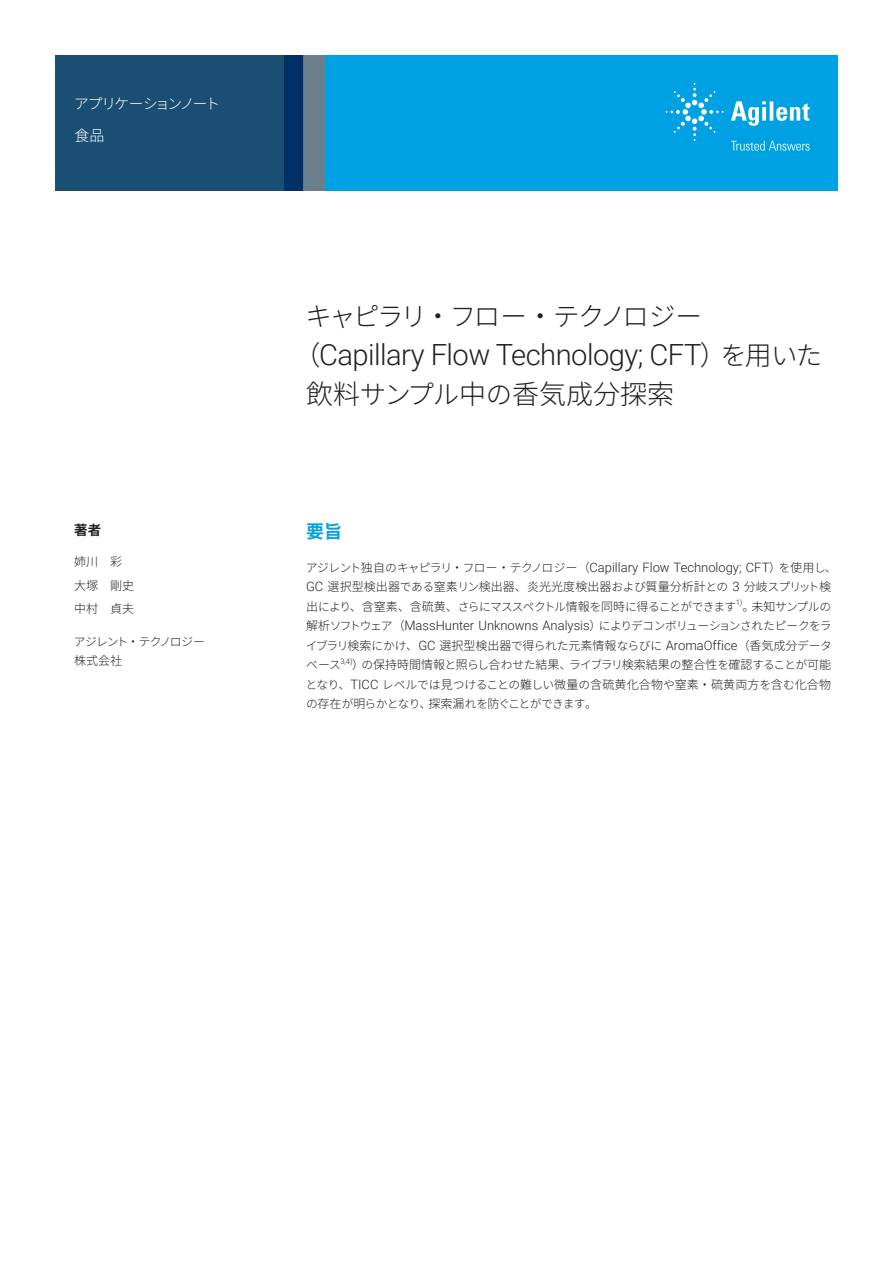
<style>
.page{position:relative;width:893px;height:1263px;background:#fff}
.page>*{position:absolute;margin:0;border:0;box-sizing:border-box;transform-origin:0 0}
.t1{font:300 29.1px "Roboto";letter-spacing:-.02em;color:#231f20}
.t2{font:300 27px "Noto Sans CJ Kjp";color:#231f20}
.t3{font:300 26.4px "Noto Sans CJ Kjp";letter-spacing:-.095em;color:#231f20}
.Header_1{font:700 18px "Noto Sans CJ Kjp";color:#00a1e3}
.Area_Identifier{font:300 15px "Noto Sans CJ Kjp";color:#fff}
.Area_Identifier-2{font:300 14.7px "Noto Sans CJ Kjp";letter-spacing:-.115em;color:#fff}
.DATA_author_title{font:700 13.5px "Noto Sans CJ Kjp";color:#231f20}
.Text{font:300 12.9px "Roboto";color:#231f20}
.Text-2{font:300 12px/19.5px "Noto Sans CJ Kjp";letter-spacing:.005em;color:#231f20;text-align:right}
.DATA_author_name___info{font:300 12px "Noto Sans CJ Kjp";color:#231f20}
.Text-3{font:300 11.7px/19.5px "Noto Sans CJ Kjp";letter-spacing:-.075em;color:#231f20;text-align:right}
.DATA_author_name___info-2{font:300 11.7px "Noto Sans CJ Kjp";letter-spacing:-.065em;color:#231f20}
.Text-4{font:300 7.5px "Roboto";color:#231f20}
.s1{font-size:12px}
.s2{font-size:27px}
.s3{font-family:"Noto Sans CJ Kjp";font-size:27px}
.s4{font-family:"Noto Sans CJ Kjp";font-size:26.4px}
.s5{font-size:26.4px}
.s6{font-family:"Noto Sans CJ Kjp";font-size:11.7px}
.s7{font-family:"Noto Sans CJ Kjp";font-size:12px}
.s8{font-family:"Roboto";font-size:12.9px}
.s9{font-size:11.7px}
</style>
<div class="page">
<div style="left:284px;top:55px;width:554px;height:135px;background:#00a1e3"></div>
<svg style="left:55px;top:55px;width:249px;height:135px;background:#184b71"></svg>
<div style="left:304px;top:55px;width:21px;height:135px;background:#6b808c"></div>
<svg style="left:731px;top:101px;width:78px;height:25px"></svg>
<svg style="left:666px;top:83px;width:58px;height:58px"></svg>
<svg style="left:731px;top:141px;width:78px;height:10px"></svg>
<p class="Area_Identifier-2" style="left:74px;top:95px;width:148px">アプリケーションノート</p>
<p class="Area_Identifier" style="left:74px;top:127px;width:32px">食品</p>
<p class="DATA_author_title" style="left:74px;top:522px;width:28px">著者</p>
<p class="DATA_author_name___info" style="left:74px;top:555px;width:49px">姉川　彩</p>
<p class="DATA_author_name___info" style="left:74px;top:578px;width:61px">大塚　剛史</p>
<p class="DATA_author_name___info" style="left:74px;top:602px;width:61px">中村　貞夫</p>
<p class="DATA_author_name___info-2" style="left:74px;top:635px;width:133px">アジレント<span class="s1">・</span>テクノロジー</p>
<p class="DATA_author_name___info" style="left:74px;top:654px;width:49px">株式会社</p>
<p class="t3" style="left:305px;top:302px;width:398px">キャピラリ<span class="s2">・</span>フロー<span class="s2">・</span>テクノロジー</p>
<p class="t1" style="left:294px;top:335px;width:530px"><span class="s3">（</span>Capillary Flow Technology; CFT<span class="s3">）</span><span class="s4">を</span><span class="s3">用</span><span class="s4">いた</span></p>
<p class="t2" style="left:306px;top:379px;width:369px">飲料<span class="s5">サンプル</span>中<span class="s5">の</span>香気成分探索</p>
<p class="Header_1" style="left:306px;top:522px;width:37px">要旨</p>
<p class="Text" style="left:306px;top:558px;width:533px"><span class="s6">アジレント</span><span class="s7">独自</span><span class="s6">のキャピラリ</span><span class="s7">・</span><span class="s6">フロー</span><span class="s7">・</span><span class="s6">テクノロジー</span><span class="s7">（</span>Capillary Flow Technology; CFT<span class="s7">）</span><span class="s6">を</span><span class="s7">使用</span><span class="s6">し</span><span class="s7">、</span></p>
<p class="Text-2" style="left:306px;top:578px;width:526px"><span class="s8">GC</span> 選択型検出器<span class="s9">である</span>窒素<span class="s9">リン</span>検出器、炎光光度検出器<span class="s9">および</span>質量分析計<span class="s9">との</span> <span class="s8">3</span> 分岐<span class="s9">スプリット</span>検</p>
<p class="Text-3" style="left:306px;top:597px;width:432px"><span class="s1">出</span>により<span class="s1">、含窒素、含硫黄、</span>さらにマススペクトル<span class="s1">情報</span>を<span class="s1">同時</span>に<span class="s1">得</span>ることができます</p>
<p class="Text-4" style="left:736px;top:597px;width:8px">1)</p>
<p class="Text-3" style="left:306px;top:597px;width:527px"><span class="s1">。未知</span>サンプルの<br><span class="s1">解析</span>ソフトウェア<span class="s1">（</span><span class="s8">MassHunter Unknowns Analysis</span><span class="s1">）</span>によりデコンボリューションされたピークをラ</p>
<p class="Text-2" style="left:306px;top:636px;width:528px"><span class="s9">イブラリ</span>検索<span class="s9">にかけ</span>、<span class="s8">GC</span> 選択型検出器<span class="s9">で</span>得<span class="s9">られた</span>元素情報<span class="s9">ならびに</span> <span class="s8">AromaOffice</span>（香気成分<span class="s9">データ</span></p>
<p class="Text-3" style="left:306px;top:656px;width:36px">ベース</p>
<p class="Text-4" style="left:340px;top:656px;width:14px">3,4)</p>
<p class="Text-2" style="left:306px;top:656px;width:527px">）<span class="s9">の</span>保持時間情報<span class="s9">と</span>照<span class="s9">らし</span>合<span class="s9">わせた</span>結果、<span class="s9">ライブラリ</span>検索結果<span class="s9">の</span>整合性<span class="s9">を</span>確認<span class="s9">することが</span>可能<br><span class="s9">となり</span>、<span class="s8">TICC</span> <span class="s9">レベルでは</span>見<span class="s9">つけることの</span>難<span class="s9">しい</span>微量<span class="s9">の</span>含硫黄化合物<span class="s9">や</span>窒素・硫黄両方<span class="s9">を</span>含<span class="s9">む</span>化合物</p>
<p class="Text-3" style="left:306px;top:695px;width:293px">の<span class="s1">存在</span>が<span class="s1">明</span>らかとなり<span class="s1">、探索漏</span>れを<span class="s1">防</span>ぐことができます<span class="s1">。</span></p>
</div>
